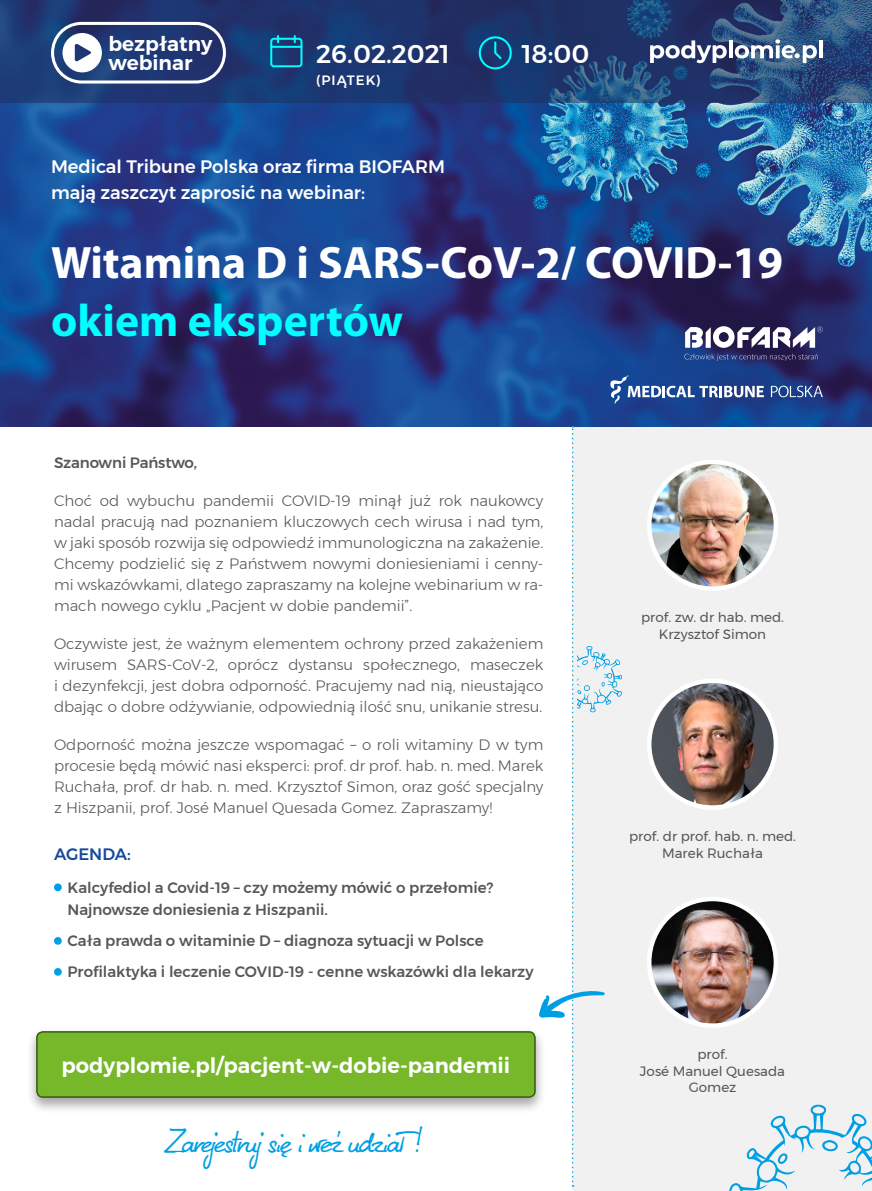
<style>
.page{position:relative;width:872px;height:1191px;background:#fff}
.page>*{position:absolute;margin:0;border:0;box-sizing:border-box;transform-origin:0 0}
.t1{font:47.55px "Kuba Reczny Neue";color:#009fe3}
.t2{font:700 45.6px "Myriad Pro";color:#fff}
.t3{font:700 45.6px "Myriad Pro";color:#0ff}
.t4{font:500 25.5px "Montserrat";color:#fff}
.t5{font:600 21px "Montserrat";color:#fff}
.t6{font:600 20.1px/19.2px "Montserrat";color:#fff}
.t7{font:500 18px/25.5px "Montserrat";color:#fff}
.t8{font:500 16.5px "Montserrat";color:#174a9a}
.t9{font:300 15px/21px "Montserrat";color:#575756;text-align:justify}
.t10{font:500 15px/22.5px "Montserrat";color:#575756}
.t11{font:13.5px/16.5px "Montserrat";color:#575756;text-align:center}
.t12{font:500 13.5px "Montserrat";letter-spacing:.075em;color:#fff}
</style>
<div class="page">
<div style="left:572px;top:408px;width:300px;height:783px;background:#f1f1f1"></div>
<img style="left:0;top:102px;width:872px;height:324px">
<svg style="left:0;top:0;width:872px;height:102px;background:#203b71"></svg>
<svg style="left:270px;top:35px;width:32px;height:32px"></svg>
<svg style="left:479px;top:36px;width:33px;height:33px"></svg>
<svg style="left:650px;top:40px;width:76px;height:23px"></svg>
<hr style="left:729px;top:40px;width:3px;height:18px;background:#fff">
<hr style="left:819px;top:40px;width:3px;height:18px;background:#fff">
<svg style="left:735px;top:39px;width:82px;height:24px"></svg>
<svg style="left:51px;top:22px;width:175px;height:62px"></svg>
<svg style="left:729px;top:1104px;width:143px;height:87px"></svg>
<div style="left:26px;top:1027px;width:519px;height:87px;background:#000;opacity:.36"></div>
<div style="left:37px;top:1031px;width:498px;height:66px;background:#76b82a;border-radius:6px"></div>
<div style="left:36px;top:1031px;width:500px;height:66px;border:2px solid #375b12;border-radius:6px"></div>
<svg style="left:610px;top:375px;width:154px;height:29px;background:#4868a4"></svg>
<svg style="left:771px;top:386px;width:51px;height:11px"></svg>
<svg style="left:684px;top:326px;width:138px;height:35px"></svg>
<svg style="left:538px;top:426px;width:84px;height:760px"></svg>
<img style="left:649px;top:462px;width:127px;height:126px;border-radius:63px">
<div style="left:647px;top:460px;width:131px;height:131px;border:4px solid #fff;border-radius:50%"></div>
<img style="left:649px;top:681px;width:127px;height:126px;border-radius:63px">
<div style="left:647px;top:678px;width:131px;height:132px;border:4px solid #fff;border-radius:50%"></div>
<img style="left:649px;top:899px;width:127px;height:126px;border-radius:63px">
<div style="left:647px;top:896px;width:131px;height:132px;border:4px solid #fff;border-radius:50%"></div>
<div style="left:54px;top:883px;width:8px;height:8px;background:#009fe3;border-radius:50%"></div>
<div style="left:54px;top:937px;width:8px;height:7px;background:#009fe3;border-radius:50%"></div>
<div style="left:54px;top:968px;width:8px;height:7px;background:#009fe3;border-radius:50%"></div>
<h3 class="t6" style="left:108px;top:34px;width:105px">bezpłatny webinar</h3>
<h3 class="t4" style="left:316px;top:34px;width:135px">26.02.2021</h3>
<h3 class="t4" style="left:522px;top:34px;width:69px">18:00</h3>
<p class="t12" style="left:316px;top:69px;width:66px">(PIĄTEK)</p>
<p class="t7" style="left:51px;top:154px;width:395px">Medical Tribune Polska oraz firma BIOFARM mają zaszczyt zaprosić na webinar:</p>
<h2 class="t2" style="left:51px;top:233px;width:733px">Witamina D i SARS-CoV-2/ COVID-19</h2>
<h2 class="t3" style="left:51px;top:291px;width:354px">okiem ekspertów</h2>
<p class="t10" style="left:54px;top:451px;width:145px">Szanowni Państwo,</p>
<p class="t9" style="left:54px;top:490px;width:491px">Choć od wybuchu pandemii COVID-19 minął już rok naukowcy nadal pracują nad poznaniem kluczowych cech wirusa i nad tym, w jaki sposób rozwija się odpowiedź immunologiczna na zakażenie.<br>Chcemy podzielić się z Państwem nowymi doniesieniami i cenny&shy;mi wskazówkami, dlatego zapraszamy na kolejne webinarium w ra&shy;mach nowego cyklu „Pacjent w dobie pandemii”.</p>
<p class="t9" style="left:54px;top:633px;width:491px">Oczywiste jest, że ważnym elementem ochrony przed zakażeniem wirusem SARS-CoV-2, oprócz dystansu społecznego, maseczek i dezynfekcji, jest dobra odporność. Pracujemy nad nią, nieustająco dbając o dobre odżywianie, odpowiednią ilość snu, unikanie stresu.</p>
<p class="t9" style="left:54px;top:734px;width:491px">Odporność można jeszcze wspomagać – o roli witaminy D w tym procesie będą mówić nasi eksperci: prof. dr prof. hab. n. med. Marek Ruchała, prof. dr hab. n. med. Krzysztof Simon, oraz gość specjalny z Hiszpanii, prof. José Manuel Quesada Gomez. Zapraszamy!</p>
<p class="t8" style="left:54px;top:841px;width:78px">AGENDA:</p>
<p class="t10" style="left:67px;top:876px;width:427px">Kalcyfediol a Covid-19 – czy możemy mówić o przełomie?<br>Najnowsze doniesienia z Hiszpanii.</p>
<p class="t10" style="left:67px;top:925px;width:467px;line-height:31px">Cała prawda o witaminie D – diagnoza sytuacji w Polsce<br>Profilaktyka i leczenie COVID-19 - cenne wskazówki dla lekarzy</p>
<h3 class="t5" style="left:62px;top:1048px;width:450px">podyplomie.pl/pacjent-w-dobie-pandemii</h3>
<h1 class="t1" style="left:165px;top:1107px;width:258px">Zarejestruj się i weź udział !</h1>
<p class="t11" style="left:641px;top:609px;width:145px">prof. zw. dr hab. med.<br>Krzysztof Simon</p>
<p class="t11" style="left:629px;top:828px;width:168px">prof. dr prof. hab. n. med.<br>Marek Ruchała</p>
<p class="t11" style="left:640px;top:1046px;width:147px">prof.<br>José Manuel Quesada<br>Gomez</p>
</div>
